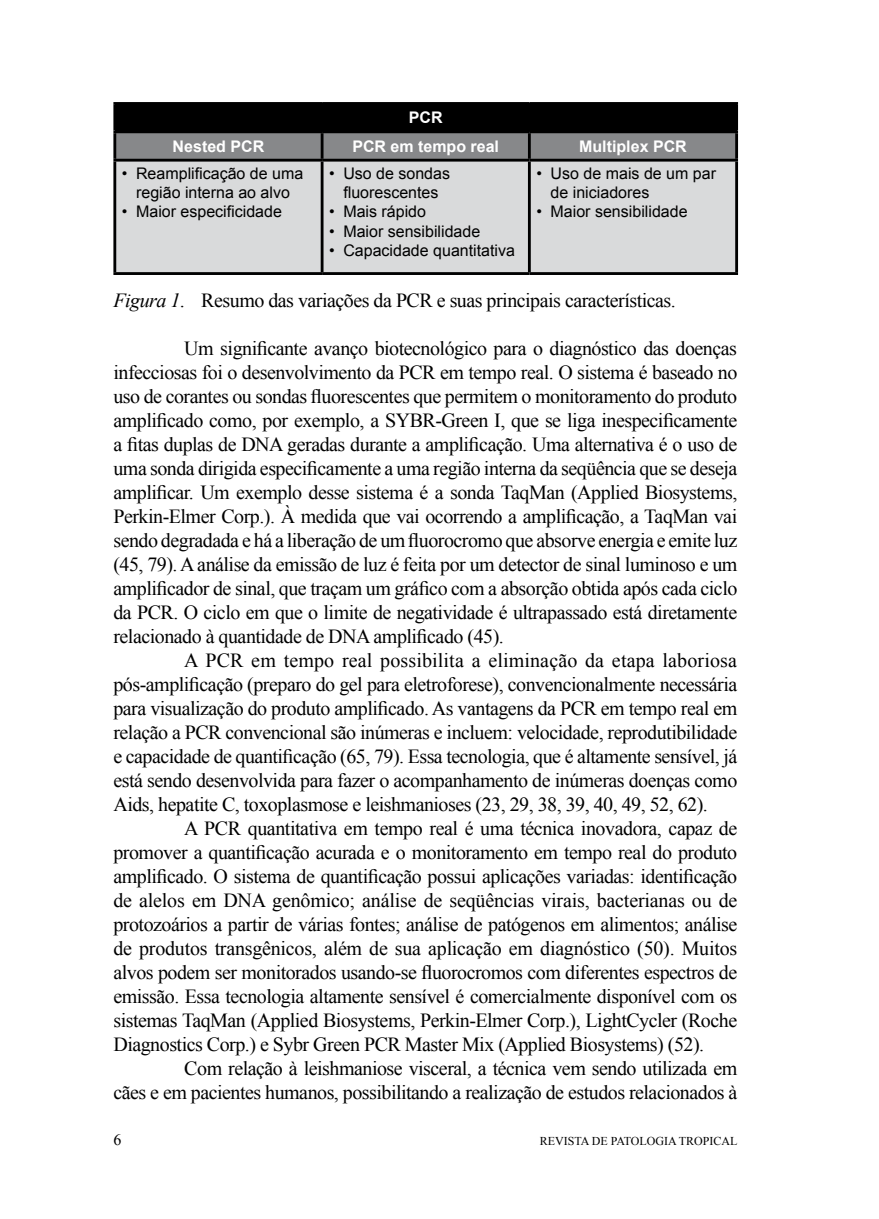
<style>
.page{position:relative;width:879px;height:1219px;background:#fff}
.page>*{position:absolute;margin:0;border:0;box-sizing:border-box;transform-origin:0 0}
.t1{font:20px/24px "Times New Roman";letter-spacing:-.025em;color:#000;text-align:justify}
.t2{font:16px/19.2px "Arial";color:#000;text-align:center}
.t3{font:700 16px "Arial";color:#fff}
.t4{font:16px "Times New Roman";color:#000}
.t5{font:12px "Times New Roman";color:#000}
.s1{font-style:italic}
</style>
<div class="page">
<div style="left:115px;top:103px;width:621px;height:29px;background:#000"></div>
<svg style="left:116px;top:133px;width:619px;height:26px;background:#848587"></svg>
<div style="left:116px;top:162px;width:619px;height:110px;background:#d9dadb"></div>
<hr style="left:113px;top:102px;width:209px;height:3px;background:#000">
<hr style="left:113px;top:105px;width:3px;height:25px;background:#000">
<hr style="left:322px;top:102px;width:207px;height:3px;background:#000">
<hr style="left:529px;top:102px;width:209px;height:3px;background:#000">
<hr style="left:735px;top:105px;width:3px;height:25px;background:#000">
<hr style="left:113px;top:162px;width:3px;height:110px;background:#000">
<hr style="left:321px;top:162px;width:2px;height:110px;background:#000">
<hr style="left:528px;top:162px;width:3px;height:110px;background:#000">
<hr style="left:735px;top:162px;width:3px;height:110px;background:#000">
<hr style="left:113px;top:272px;width:209px;height:3px;background:#000">
<hr style="left:322px;top:272px;width:207px;height:3px;background:#000">
<hr style="left:529px;top:272px;width:209px;height:3px;background:#000">
<hr style="left:113px;top:130px;width:209px;height:3px;background:#000">
<hr style="left:113px;top:133px;width:3px;height:26px;background:#000">
<hr style="left:322px;top:130px;width:207px;height:3px;background:#000">
<hr style="left:321px;top:133px;width:2px;height:26px;background:#000">
<hr style="left:529px;top:130px;width:209px;height:3px;background:#000">
<hr style="left:528px;top:133px;width:3px;height:26px;background:#000">
<hr style="left:735px;top:133px;width:3px;height:26px;background:#000">
<hr style="left:113px;top:159px;width:209px;height:3px;background:#000">
<hr style="left:322px;top:159px;width:207px;height:3px;background:#000">
<hr style="left:529px;top:159px;width:209px;height:3px;background:#000">
<p class="t3" style="left:409px;top:107px;width:35px">PCR</p>
<p class="t3" style="left:173px;top:136px;width:93px">Nested PCR</p>
<p class="t3" style="left:352px;top:136px;width:148px">PCR em tempo real</p>
<p class="t3" style="left:579px;top:136px;width:109px">Multiplex PCR</p>
<p class="t2" style="left:122px;top:164px;width:183px">• Reamplificação de uma região interna ao alvo</p>
<p class="t2" style="left:122px;top:202px;width:162px">• Maior especificidade</p>
<p class="t2" style="left:329px;top:164px;width:122px">• Uso de sondas fluorescentes</p>
<p class="t2" style="left:329px;top:202px;width:98px">• Mais rápido</p>
<p class="t2" style="left:329px;top:221px;width:153px">• Maior sensibilidade</p>
<p class="t2" style="left:329px;top:241px;width:187px">• Capacidade quantitativa</p>
<p class="t2" style="left:550px;top:164px;width:167px;text-align:left;text-indent:-14px">• Uso de mais de um par de iniciadores</p>
<p class="t2" style="left:536px;top:202px;width:153px">• Maior sensibilidade</p>
<p class="t1" style="left:113px;top:288px;width:564px"><span class="s1">Figura 1</span>. Resumo das variações da PCR e suas principais características.</p>
<p class="t1" style="left:113px;top:336px;width:625px;text-indent:71px">Um significante avanço biotecnológico para o diagnóstico das doenças infecciosas foi o desenvolvimento da PCR em tempo real. O sistema é baseado no uso de corantes ou sondas fluorescentes que permitem o monitoramento do produto amplificado como, por exemplo, a SYBR-Green I, que se liga inespecificamente a fitas duplas de DNA geradas durante a amplificação. Uma alternativa é o uso de uma sonda dirigida especificamente a uma região interna da seqüência que se deseja amplificar. Um exemplo desse sistema é a sonda TaqMan (Applied Biosystems, Perkin-Elmer Corp.). À medida que vai ocorrendo a amplificação, a TaqMan vai sendo degradada e há a liberação de um fluorocromo que absorve energia e emite luz (45, 79). A análise da emissão de luz é feita por um detector de sinal luminoso e um amplificador de sinal, que traçam um gráfico com a absorção obtida após cada ciclo da PCR. O ciclo em que o limite de negatividade é ultrapassado está diretamente relacionado à quantidade de DNA amplificado (45).</p>
<p class="t1" style="left:113px;top:648px;width:625px;text-indent:71px">A PCR em tempo real possibilita a eliminação da etapa laboriosa pós-amplificação (preparo do gel para eletroforese), convencionalmente necessária para visualização do produto amplificado. As vantagens da PCR em tempo real em relação a PCR convencional são inúmeras e incluem: velocidade, reprodutibilidade e capacidade de quantificação (65, 79). Essa tecnologia, que é altamente sensível, já está sendo desenvolvida para fazer o acompanhamento de inúmeras doenças como Aids, hepatite C, toxoplasmose e leishmanioses (23, 29, 38, 39, 40, 49, 52, 62).</p>
<p class="t1" style="left:113px;top:816px;width:625px;text-indent:71px">A PCR quantitativa em tempo real é uma técnica inovadora, capaz de promover a quantificação acurada e o monitoramento em tempo real do produto amplificado. O sistema de quantificação possui aplicações variadas: identificação de alelos em DNA genômico; análise de seqüências virais, bacterianas ou de protozoários a partir de várias fontes; análise de patógenos em alimentos; análise de produtos transgênicos, além de sua aplicação em diagnóstico (50). Muitos alvos podem ser monitorados usando-se fluorocromos com diferentes espectros de emissão. Essa tecnologia altamente sensível é comercialmente disponível com os sistemas TaqMan (Applied Biosystems, Perkin-Elmer Corp.), LightCycler (Roche Diagnostics Corp.) e Sybr Green PCR Master Mix (Applied Biosystems) (52).</p>
<p class="t1" style="left:113px;top:1056px;width:625px;text-align:right">Com relação à leishmaniose visceral, a técnica vem sendo utilizada em<br>cães e em pacientes humanos, possibilitando a realização de estudos relacionados à</p>
<p class="t4" style="left:113px;top:1129px;width:9px">6</p>
<p class="t5" style="left:540px;top:1133px;width:199px">REVISTA DE PATOLOGIA TROPICAL</p>
</div>
